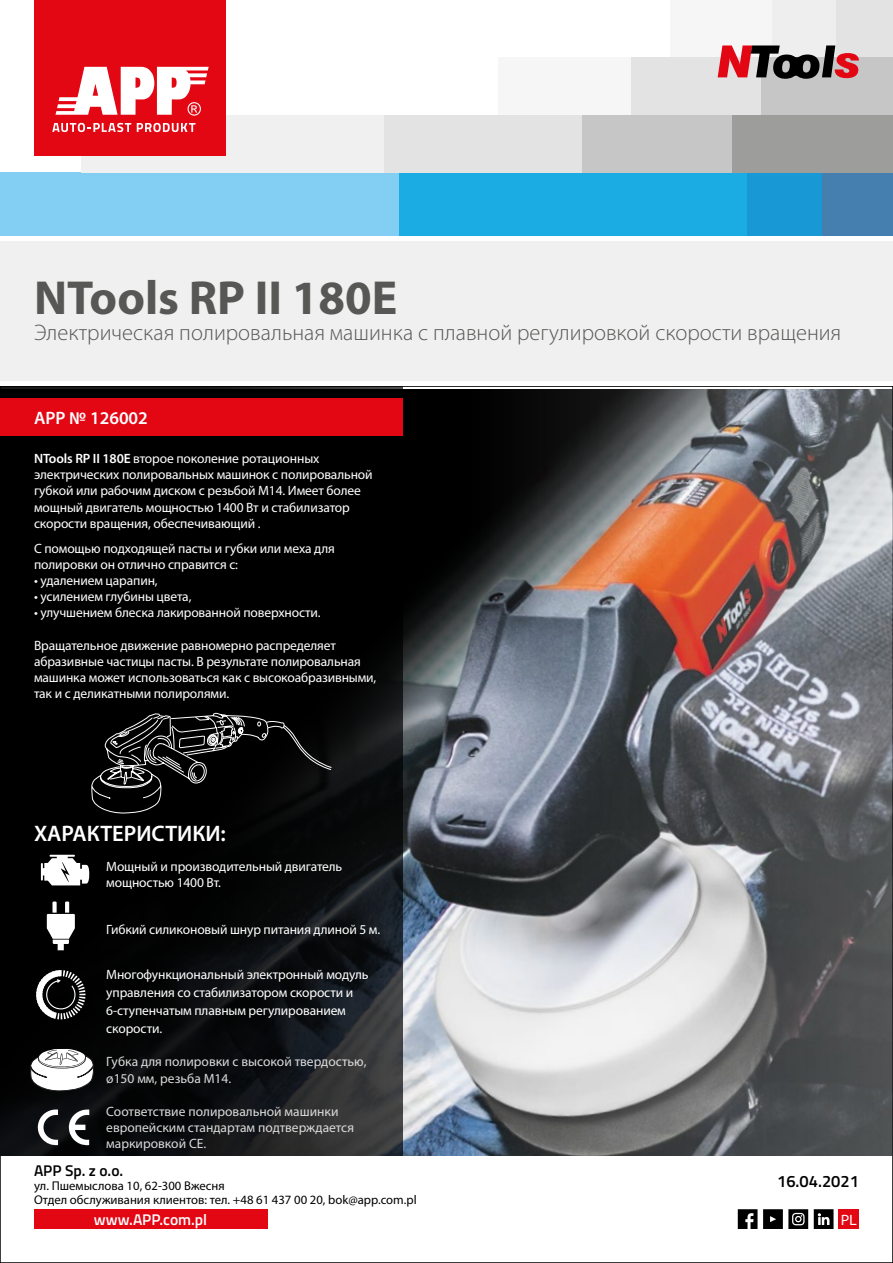
<style>
.page{position:relative;width:893px;height:1263px;background:#fff}
.page>*{position:absolute;margin:0;border:0;box-sizing:border-box;transform-origin:0 0}
.t1{font:700 48px "Myriad Pro";color:#575756}
.t2{font:300 22.5px "Myriad Pro";color:#575756}
.t3{font:600 22.5px "Myriad Pro";color:#fff}
.t4{font:600 18px "Myriad Pro";color:#fff}
.t5{font:600 16.5px "Titillium";color:#000}
.t6{font:600 15.45px "Titillium";color:#fff}
.t7{font:600 15.45px "Titillium";color:#000}
.t8{font:semi-expanded 15px "Myriad Pro";color:#fff}
.t9{font:13.5px/16.2px "Myriad Pro";letter-spacing:-.01em;color:#fff}
.t10{font:13.5px/16.2px "Myriad Pro";color:#dadada}
.t11{font:12.75px/14.1px "Myriad Pro";color:#000}
.s1{font-weight:600}
</style>
<div class="page">
<div style="left:727px;top:172px;width:97px;height:64px;background:#1899d6"></div>
<div style="left:398px;top:172px;width:348px;height:64px;background:#1cace4"></div>
<div style="left:0;top:172px;width:399px;height:64px;background:#83cff4"></div>
<div style="left:830px;top:0;width:63px;height:57px;background:#e3e3e3"></div>
<div style="left:746px;top:0;width:90px;height:57px;background:#eee"></div>
<div style="left:670px;top:0;width:101px;height:57px;background:#f6f6f6"></div>
<div style="left:761px;top:57px;width:132px;height:58px;background:#c6c6c6"></div>
<div style="left:629px;top:57px;width:132px;height:58px;background:#e3e3e3"></div>
<div style="left:499px;top:57px;width:132px;height:58px;background:#f6f6f6"></div>
<div style="left:822px;top:172px;width:71px;height:64px;background:#447faf"></div>
<div style="left:732px;top:115px;width:161px;height:57px;background:#9d9d9c"></div>
<div style="left:383px;top:115px;width:205px;height:57px;background:#e3e3e3"></div>
<div style="left:81px;top:115px;width:302px;height:57px;background:#f0f0f0"></div>
<div style="left:583px;top:115px;width:149px;height:57px;background:#c6c6c6"></div>
<div style="left:35px;top:0;width:191px;height:156px;background:#e30613"></div>
<svg style="left:52px;top:123px;width:79px;height:9px"></svg>
<svg style="left:137px;top:123px;width:58px;height:9px"></svg>
<svg style="left:55px;top:67px;width:154px;height:49px"></svg>
<img style="left:403px;top:390px;width:490px;height:766px">
<svg style="left:0;top:386px;width:403px;height:770px;background:#070808"></svg>
<div style="left:0;top:236px;width:893px;height:146px;background:#f0f0f0"></div>
<hr style="left:0;top:236px;width:893px;height:4px;background:#fff">
<div style="left:0;top:399px;width:403px;height:37px;background:#e30613"></div>
<svg style="left:718px;top:45px;width:141px;height:34px"></svg>
<svg style="left:69px;top:1109px;width:20px;height:36px"></svg>
<svg style="left:36px;top:1109px;width:22px;height:36px"></svg>
<svg style="left:738px;top:1209px;width:19px;height:20px"></svg>
<svg style="left:763px;top:1209px;width:45px;height:20px"></svg>
<svg style="left:814px;top:1209px;width:19px;height:20px"></svg>
<div style="left:34px;top:1209px;width:233px;height:20px;background:#e30613"></div>
<div style="left:838px;top:1209px;width:21px;height:20px;background:#e30613"></div>
<svg style="left:41px;top:711px;width:291px;height:174px;background:#131313"></svg>
<svg style="left:36px;top:970px;width:49px;height:49px"></svg>
<svg style="left:47px;top:901px;width:28px;height:49px"></svg>
<svg style="left:31px;top:1049px;width:63px;height:42px"></svg>
<h1 class="t1" style="left:34px;top:267px;width:365px">NTools RP II 180E</h1>
<h2 class="t2" style="left:34px;top:319px;width:809px">Электрическая полировальная машинка с плавной регулировкой скорости вращения</h2>
<h3 class="t4" style="left:34px;top:407px;width:115px">APP № 126002</h3>
<p class="t9" style="left:34px;top:450px;width:340px"><span class="s1">NTools RP II 180E</span> второе поколение ротационных электрических полировальных машинок с полировальной губкой или рабочим диском с резьбой M14. Имеет более мощный двигатель мощностью 1400 Вт и стабилизатор скорости вращения, обеспечивающий .</p>
<p class="t9" style="left:34px;top:540px;width:302px">С помощью подходящей пасты и губки или меха для полировки он отлично справится с:</p>
<p class="t9" style="left:34px;top:572px;width:125px">• удалением царапин,</p>
<p class="t9" style="left:34px;top:588px;width:159px">• усилением глубины цвета,</p>
<p class="t9" style="left:34px;top:604px;width:288px">• улучшением блеска лакированной поверхности.</p>
<p class="t9" style="left:34px;top:637px;width:344px">Вращательное движение равномерно распределяет абразивные частицы пасты. В результате полировальная машинка может использоваться как с высокоабразивными, так и с деликатными полиролями.</p>
<h2 class="t3" style="left:34px;top:819px;width:193px">ХАРАКТЕРИСТИКИ:</h2>
<p class="t9" style="left:106px;top:858px;width:238px">Мощный и производительный двигатель мощностью 1400 Вт.</p>
<p class="t9" style="left:106px;top:921px;width:275px">Гибкий силиконовый шнур питания длиной 5 м.</p>
<p class="t9" style="left:106px;top:966px;width:264px;line-height:18px">Многофункциональный электронный модуль управления со стабилизатором скорости и 6-ступенчатым плавным регулированием скорости.</p>
<p class="t10" style="left:106px;top:1053px;width:262px">Губка для полировки с высокой твердостью, ø150 мм, резьба M14.</p>
<p class="t10" style="left:106px;top:1103px;width:249px">Соответствие полировальной машинки европейским стандартам подтверждается маркировкой CE.</p>
<p class="t7" style="left:34px;top:1159px;width:91px">APP Sp. z o.o.</p>
<p class="t11" style="left:34px;top:1179px;width:384px">ул. Пшемыслова 10, 62-300 Вжесня<br>Отдел обслуживания клиентов: тел. +48 61 437 00 20, bok@app.com.pl</p>
<p class="t6" style="left:94px;top:1208px;width:115px">www.APP.com.pl</p>
<p class="t8" style="left:841px;top:1210px;width:18px">PL</p>
<p class="t5" style="left:777px;top:1169px;width:83px">16.04.2021</p>
</div>
